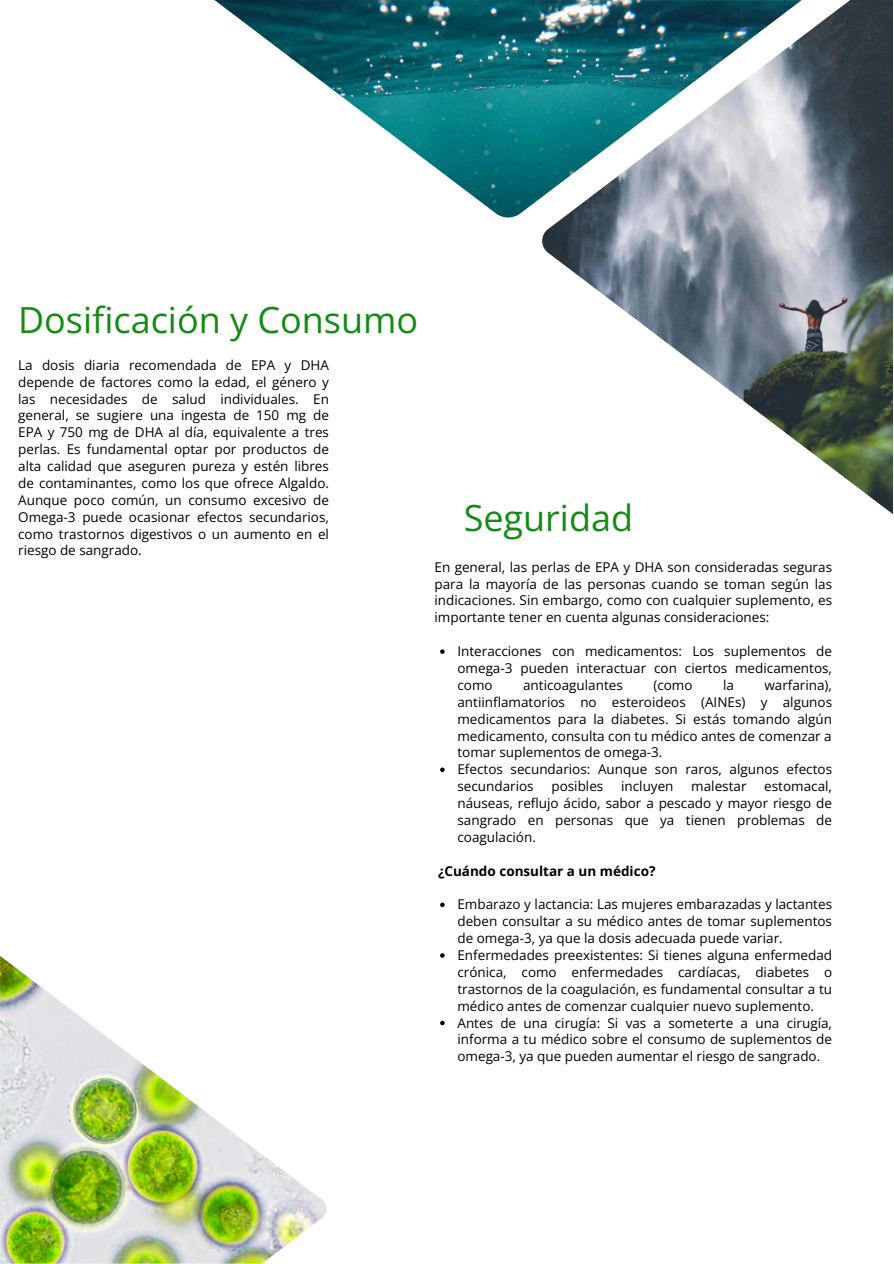
<style>
.page{position:relative;width:894px;height:1264px;background:#fff}
.page>*{position:absolute;margin:0;border:0;box-sizing:border-box;transform-origin:0 0}
.t1{font:36px "Open Sans";color:#138b14}
.t2{font:13.5px/16.8px "Open Sans";color:#000;text-align:justify}
.t3{font:700 13.5px "Open Sans";color:#000}
</style>
<div class="page">
<img style="left:542px;top:0;width:350px;height:514px">
<img style="left:214px;top:0;width:587px;height:217px">
<img style="left:0;top:956px;width:327px;height:307px">
<svg style="left:440px;top:649px;width:4px;height:5px"></svg>
<svg style="left:440px;top:767px;width:4px;height:5px"></svg>
<svg style="left:440px;top:902px;width:4px;height:5px"></svg>
<svg style="left:440px;top:953px;width:4px;height:4px"></svg>
<svg style="left:440px;top:1020px;width:4px;height:5px"></svg>
<p class="t1" style="left:18px;top:294px;width:401px">Dosificación y Consumo</p>
<h1 class="t2" style="left:18px;top:356px;width:312px">La dosis diaria recomendada de EPA y DHA depende de factores como la edad, el género y las necesidades de salud individuales. En general, se sugiere una ingesta de 150 mg de EPA y 750 mg de DHA al día, equivalente a tres perlas. Es fundamental optar por productos de alta calidad que aseguren pureza y estén libres de contaminantes, como los que ofrece Algaldo.<br>Aunque poco común, un consumo excesivo de Omega-3 puede ocasionar efectos secundarios, como trastornos digestivos o un aumento en el riesgo de sangrado.</h1>
<p class="t1" style="left:463px;top:492px;width:171px">Seguridad</p>
<p class="t2" style="left:434px;top:558px;width:399px">En general, las perlas de EPA y DHA son consideradas seguras para la mayoría de las personas cuando se toman según las indicaciones. Sin embargo, como con cualquier suplemento, es importante tener en cuenta algunas consideraciones:</p>
<p class="t2" style="left:457px;top:642px;width:376px">Interacciones con medicamentos: Los suplementos de omega-3 pueden interactuar con ciertos medicamentos, como</p>
<p class="t2" style="left:457px;top:676px;width:376px;text-indent:307px">warfarina), antiinflamatorios no esteroideos (AINEs) y algunos medicamentos para la diabetes. Si estás tomando algún medicamento, consulta con tu médico antes de comenzar a tomar suplementos de omega-3.</p>
<p class="t2" style="left:457px;top:760px;width:376px">Efectos secundarios: Aunque son raros, algunos efectos secundarios</p>
<p class="t2" style="left:523px;top:676px;width:101px">anticoagulantes</p>
<p class="t2" style="left:653px;top:676px;width:41px">(como</p>
<p class="t2" style="left:722px;top:676px;width:12px">la</p>
<p class="t2" style="left:457px;top:777px;width:376px;text-indent:307px">estomacal, náuseas, reflujo ácido, sabor a pescado y mayor riesgo de sangrado en personas que ya tienen problemas de coagulación.</p>
<p class="t3" style="left:438px;top:861px;width:219px">¿Cuándo consultar a un médico?</p>
<h2 class="t2" style="left:457px;top:895px;width:376px">Embarazo y lactancia: Las mujeres embarazadas y lactantes deben consultar a su médico antes de tomar suplementos de omega-3, ya que la dosis adecuada puede variar.</h2>
<p class="t2" style="left:457px;top:946px;width:376px">Enfermedades preexistentes: Si tienes alguna enfermedad crónica, como enfermedades cardíacas, diabetes o trastornos de la coagulación, es fundamental consultar a tu médico antes de comenzar cualquier nuevo suplemento.</p>
<p class="t2" style="left:457px;top:1013px;width:376px">Antes de una cirugía: Si vas a someterte a una cirugía, informa a tu médico sobre el consumo de suplementos de omega-3, ya que pueden aumentar el riesgo de sangrado.</p>
<p class="t2" style="left:551px;top:777px;width:53px">posibles</p>
<p class="t2" style="left:621px;top:777px;width:54px">incluyen</p>
<p class="t2" style="left:691px;top:777px;width:57px">malestar</p>
</div>
